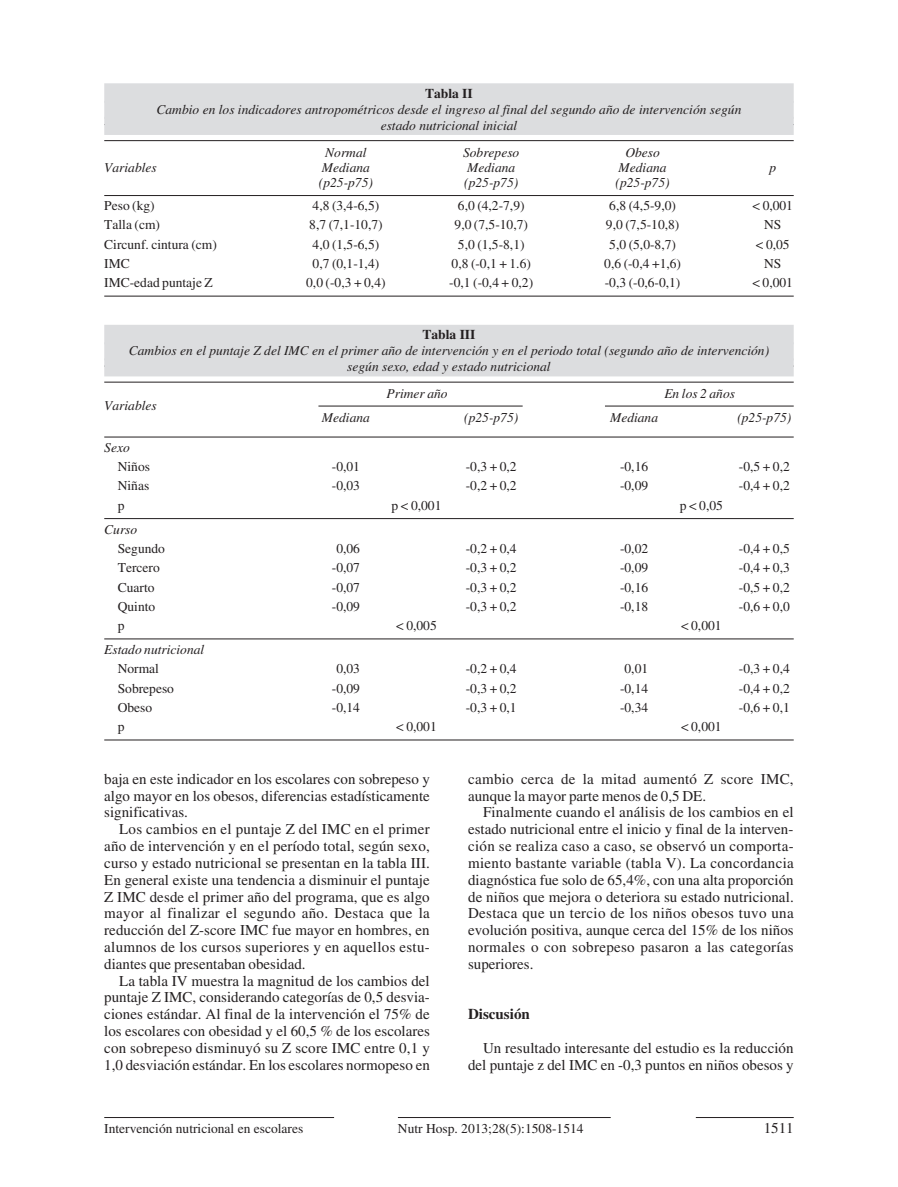
<style>
.page{position:relative;width:898px;height:1187px;background:#fff}
.page>*{position:absolute;margin:0;border:0;box-sizing:border-box;transform-origin:0 0}
.t1{font:15px/16.8px "Times";color:#231f20;text-align:justify}
.t2{font:15px/16.8px "Times";letter-spacing:.02em;color:#231f20}
.t3{font:700 15px "Times";color:#231f20}
.t4{font:13.5px "Times";color:#231f20}
.t5{font:italic 13.5px/16px "Times";color:#231f20;text-align:center}
.t6{font:700 13.5px "Times";color:#231f20}
.s1{color:#fff}
</style>
<div class="page">
<hr style="left:104px;top:1116px;width:230px;height:1px;background:#231f20">
<hr style="left:695px;top:1116px;width:98px;height:1px;background:#231f20">
<hr style="left:398px;top:1116px;width:212px;height:1px;background:#231f20">
<div style="left:104px;top:83px;width:689px;height:20px;background:#dcdddf"></div>
<div style="left:104px;top:101px;width:689px;height:18px;background:#dcdddf"></div>
<div style="left:104px;top:117px;width:689px;height:18px;background:#dcdddf"></div>
<hr style="left:104px;top:140px;width:689px;height:1px;background:#231f20">
<hr style="left:104px;top:195px;width:689px;height:1px;background:#231f20">
<hr style="left:104px;top:296px;width:689px;height:1px;background:#231f20">
<div style="left:104px;top:325px;width:689px;height:19px;background:#dcdddf"></div>
<div style="left:104px;top:342px;width:689px;height:18px;background:#dcdddf"></div>
<div style="left:104px;top:358px;width:689px;height:18px;background:#dcdddf"></div>
<hr style="left:104px;top:382px;width:689px;height:1px;background:#231f20">
<hr style="left:104px;top:436px;width:689px;height:1px;background:#231f20">
<hr style="left:104px;top:518px;width:689px;height:1px;background:#231f20">
<hr style="left:104px;top:638px;width:689px;height:1px;background:#231f20">
<hr style="left:104px;top:739px;width:689px;height:1px;background:#231f20">
<hr style="left:318px;top:405px;width:204px;height:1px;background:#231f20">
<hr style="left:604px;top:405px;width:189px;height:1px;background:#231f20">
<p class="t6" style="left:425px;top:89px;width:49px">Tabla II</p>
<p class="t5" style="left:156px;top:102px;width:586px">Cambio en los indicadores antropométricos desde el ingreso al final del segundo año de intervención según estado nutricional inicial</p>
<p class="t5" style="left:325px;top:145px;width:43px">Normal</p>
<p class="t5" style="left:463px;top:145px;width:58px">Sobrepeso</p>
<p class="t5" style="left:625px;top:145px;width:36px">Obeso</p>
<p class="t5" style="left:104px;top:160px;width:54px">Variables</p>
<p class="t5" style="left:322px;top:160px;width:49px">Mediana</p>
<p class="t5" style="left:467px;top:160px;width:49px">Mediana</p>
<p class="t5" style="left:618px;top:160px;width:49px">Mediana</p>
<p class="t5" style="left:769px;top:160px;width:8px">p</p>
<p class="t5" style="left:319px;top:175px;width:55px">(p25-p75)</p>
<p class="t5" style="left:464px;top:175px;width:55px">(p25-p75)</p>
<p class="t5" style="left:615px;top:175px;width:55px">(p25-p75)</p>
<p class="t4" style="left:104px;top:201px;width:52px">Peso (kg)</p>
<p class="t4" style="left:312px;top:201px;width:68px">4,8 (3,4-6,5)</p>
<p class="t4" style="left:458px;top:201px;width:68px">6,0 (4,2-7,9)</p>
<p class="t4" style="left:609px;top:201px;width:68px">6,8 (4,5-9,0)</p>
<p class="t4" style="left:752px;top:201px;width:42px">&lt; 0,001</p>
<p class="t4" style="left:104px;top:220px;width:57px">Talla (cm)</p>
<p class="t4" style="left:309px;top:220px;width:75px">8,7 (7,1-10,7)</p>
<p class="t4" style="left:454px;top:220px;width:75px">9,0 (7,5-10,7)</p>
<p class="t4" style="left:605px;top:220px;width:75px">9,0 (7,5-10,8)</p>
<p class="t4" style="left:763px;top:220px;width:19px">NS</p>
<p class="t4" style="left:104px;top:240px;width:114px">Circunf. cintura (cm)</p>
<p class="t4" style="left:312px;top:240px;width:68px">4,0 (1,5-6,5)</p>
<p class="t4" style="left:458px;top:240px;width:68px">5,0 (1,5-8,1)</p>
<p class="t4" style="left:609px;top:240px;width:68px">5,0 (5,0-8,7)</p>
<p class="t4" style="left:755px;top:240px;width:35px">&lt; 0,05</p>
<p class="t4" style="left:104px;top:259px;width:27px">IMC</p>
<p class="t4" style="left:312px;top:259px;width:68px">0,7 (0,1-1,4)</p>
<p class="t4" style="left:451px;top:259px;width:81px">0,8 (-0,1 + 1.6)</p>
<p class="t4" style="left:604px;top:259px;width:78px">0,6 (-0,4 +1,6)</p>
<p class="t4" style="left:763px;top:259px;width:19px">NS</p>
<p class="t4" style="left:104px;top:278px;width:110px">IMC-edad puntaje Z</p>
<p class="t4" style="left:306px;top:278px;width:81px">0,0 (-0,3 + 0,4)</p>
<p class="t4" style="left:449px;top:278px;width:85px">-0,1 (-0,4 + 0,2)</p>
<p class="t4" style="left:604px;top:278px;width:77px">-0,3 (-0,6-0,1)</p>
<p class="t4" style="left:752px;top:278px;width:42px">&lt; 0,001</p>
<p class="t6" style="left:422px;top:330px;width:54px">Tabla III</p>
<p class="t5" style="left:129px;top:344px;width:641px">Cambios en el puntaje Z del IMC en el primer año de intervención y en el periodo total (segundo año de intervención) según sexo, edad y estado nutricional</p>
<p class="t5" style="left:386px;top:387px;width:63px">Primer año</p>
<p class="t5" style="left:664px;top:387px;width:72px">En los 2 años</p>
<p class="t5" style="left:104px;top:399px;width:54px">Variables</p>
<p class="t5" style="left:322px;top:411px;width:49px">Mediana</p>
<p class="t5" style="left:464px;top:411px;width:55px">(p25-p75)</p>
<p class="t5" style="left:610px;top:411px;width:49px">Mediana</p>
<p class="t5" style="left:737px;top:411px;width:55px">(p25-p75)</p>
<p class="t5" style="left:104px;top:440px;width:27px">Sexo</p>
<p class="t4" style="left:118px;top:462px;width:34px">Niños</p>
<p class="t4" style="left:332px;top:462px;width:30px">-0,01</p>
<p class="t4" style="left:465px;top:462px;width:52px">-0,3 + 0,2</p>
<p class="t4" style="left:619px;top:462px;width:30px">-0,16</p>
<p class="t4" style="left:738px;top:462px;width:52px">-0,5 + 0,2</p>
<p class="t4" style="left:118px;top:481px;width:33px">Niñas</p>
<p class="t4" style="left:332px;top:481px;width:30px">-0,03</p>
<p class="t4" style="left:465px;top:481px;width:52px">-0,2 + 0,2</p>
<p class="t4" style="left:619px;top:481px;width:30px">-0,09</p>
<p class="t4" style="left:738px;top:481px;width:52px">-0,4 + 0,2</p>
<p class="t4" style="left:118px;top:501px;width:8px">p</p>
<p class="t4" style="left:391px;top:501px;width:51px">p &lt; 0,001</p>
<p class="t4" style="left:679px;top:501px;width:45px">p &lt; 0,05</p>
<p class="t5" style="left:104px;top:522px;width:35px">Curso</p>
<p class="t4" style="left:118px;top:544px;width:49px">Segundo</p>
<p class="t4" style="left:332px;top:544px;width:30px"><span class="s1">-</span>0,06</p>
<p class="t4" style="left:465px;top:544px;width:52px">-0,2 + 0,4</p>
<p class="t4" style="left:619px;top:544px;width:30px">-0,02</p>
<p class="t4" style="left:738px;top:544px;width:52px">-0,4 + 0,5</p>
<p class="t4" style="left:118px;top:563px;width:43px">Tercero</p>
<p class="t4" style="left:332px;top:563px;width:30px">-0,07</p>
<p class="t4" style="left:465px;top:563px;width:52px">-0,3 + 0,2</p>
<p class="t4" style="left:619px;top:563px;width:30px">-0,09</p>
<p class="t4" style="left:738px;top:563px;width:52px">-0,4 + 0,3</p>
<p class="t4" style="left:118px;top:582px;width:38px">Cuarto</p>
<p class="t4" style="left:332px;top:582px;width:30px">-0,07</p>
<p class="t4" style="left:465px;top:582px;width:52px">-0,3 + 0,2</p>
<p class="t4" style="left:619px;top:582px;width:30px">-0,16</p>
<p class="t4" style="left:738px;top:582px;width:52px">-0,5 + 0,2</p>
<p class="t4" style="left:118px;top:602px;width:39px">Quinto</p>
<p class="t4" style="left:332px;top:602px;width:30px">-0,09</p>
<p class="t4" style="left:465px;top:602px;width:52px">-0,3 + 0,2</p>
<p class="t4" style="left:619px;top:602px;width:30px">-0,18</p>
<p class="t4" style="left:738px;top:602px;width:52px">-0,6 + 0,0</p>
<p class="t4" style="left:118px;top:621px;width:8px">p</p>
<p class="t4" style="left:396px;top:621px;width:42px">&lt; 0,005</p>
<p class="t4" style="left:680px;top:621px;width:42px">&lt; 0,001</p>
<p class="t5" style="left:104px;top:642px;width:101px">Estado nutricional</p>
<p class="t4" style="left:118px;top:664px;width:43px">Normal</p>
<p class="t4" style="left:332px;top:664px;width:30px"><span class="s1">-</span>0,03</p>
<p class="t4" style="left:465px;top:664px;width:52px">-0,2 + 0,4</p>
<p class="t4" style="left:619px;top:664px;width:30px"><span class="s1">-</span>0,01</p>
<p class="t4" style="left:738px;top:664px;width:52px">-0,3 + 0,4</p>
<p class="t4" style="left:118px;top:683px;width:58px">Sobrepeso</p>
<p class="t4" style="left:332px;top:683px;width:30px">-0,09</p>
<p class="t4" style="left:465px;top:683px;width:52px">-0,3 + 0,2</p>
<p class="t4" style="left:619px;top:683px;width:30px">-0,14</p>
<p class="t4" style="left:738px;top:683px;width:52px">-0,4 + 0,2</p>
<p class="t4" style="left:118px;top:703px;width:36px">Obeso</p>
<p class="t4" style="left:332px;top:703px;width:30px">-0,14</p>
<p class="t4" style="left:465px;top:703px;width:52px">-0,3 + 0,1</p>
<p class="t4" style="left:619px;top:703px;width:30px">-0,34</p>
<p class="t4" style="left:738px;top:703px;width:52px">-0,6 + 0,1</p>
<p class="t4" style="left:118px;top:722px;width:8px">p</p>
<p class="t4" style="left:396px;top:722px;width:42px">&lt; 0,001</p>
<p class="t4" style="left:680px;top:722px;width:42px">&lt; 0,001</p>
<p class="t1" style="left:104px;top:772px;width:327px">baja en este indicador en los escolares con sobrepeso y algo mayor en los obesos, diferencias estadísticamente significativas.</p>
<p class="t1" style="left:104px;top:822px;width:327px;text-indent:15px">Los cambios en el puntaje Z del IMC en el primer año de intervención y en el período total, según sexo, curso y estado nutricional se presentan en la tabla III.<br>En general existe una tendencia a disminuir el puntaje Z IMC desde el primer año del programa, que es algo mayor al finalizar el segundo año. Destaca que la reducción del Z-score IMC fue mayor en hombres, en alumnos de los cursos superiores y en aquellos estu&shy;diantes que presentaban obesidad.</p>
<p class="t1" style="left:104px;top:974px;width:327px;text-indent:15px">La tabla IV muestra la magnitud de los cambios del puntaje Z IMC, considerando categorías de 0,5 desvia&shy;ciones estándar. Al final de la intervención el 75% de los escolares con obesidad y el 60,5 % de los escolares con sobrepeso disminuyó su Z score IMC entre 0,1 y 1,0 desviación estándar. En los escolares normopeso en</p>
<p class="t2" style="left:468px;top:772px;width:327px">cambio cerca de la mitad aumentó Z score IMC, aunque la mayor parte menos de 0,5 DE.</p>
<p class="t1" style="left:468px;top:806px;width:327px;text-indent:15px">Finalmente cuando el análisis de los cambios en el estado nutricional entre el inicio y final de la interven&shy;ción se realiza caso a caso, se observó un comporta&shy;miento bastante variable (tabla V). La concordancia diagnóstica fue solo de 65,4%, con una alta proporción de niños que mejora o deteriora su estado nutricional.<br>Destaca que un tercio de los niños obesos tuvo una evolución positiva, aunque cerca del 15% de los niños normales o con sobrepeso pasaron a las categorías superiores.</p>
<p class="t3" style="left:468px;top:1009px;width:63px">Discusión</p>
<p class="t1" style="left:468px;top:1041px;width:327px;text-align:right">Un resultado interesante del estudio es la reducción del puntaje z del IMC en -0,3 puntos en niños obesos y</p>
<p class="t4" style="left:104px;top:1123px;width:200px">Intervención nutricional en escolares</p>
<p class="t4" style="left:398px;top:1123px;width:187px">Nutr Hosp. 2013;28(5):1508-1514</p>
<p class="t1" style="left:763px;top:1121px;width:31px">1511</p>
</div>
